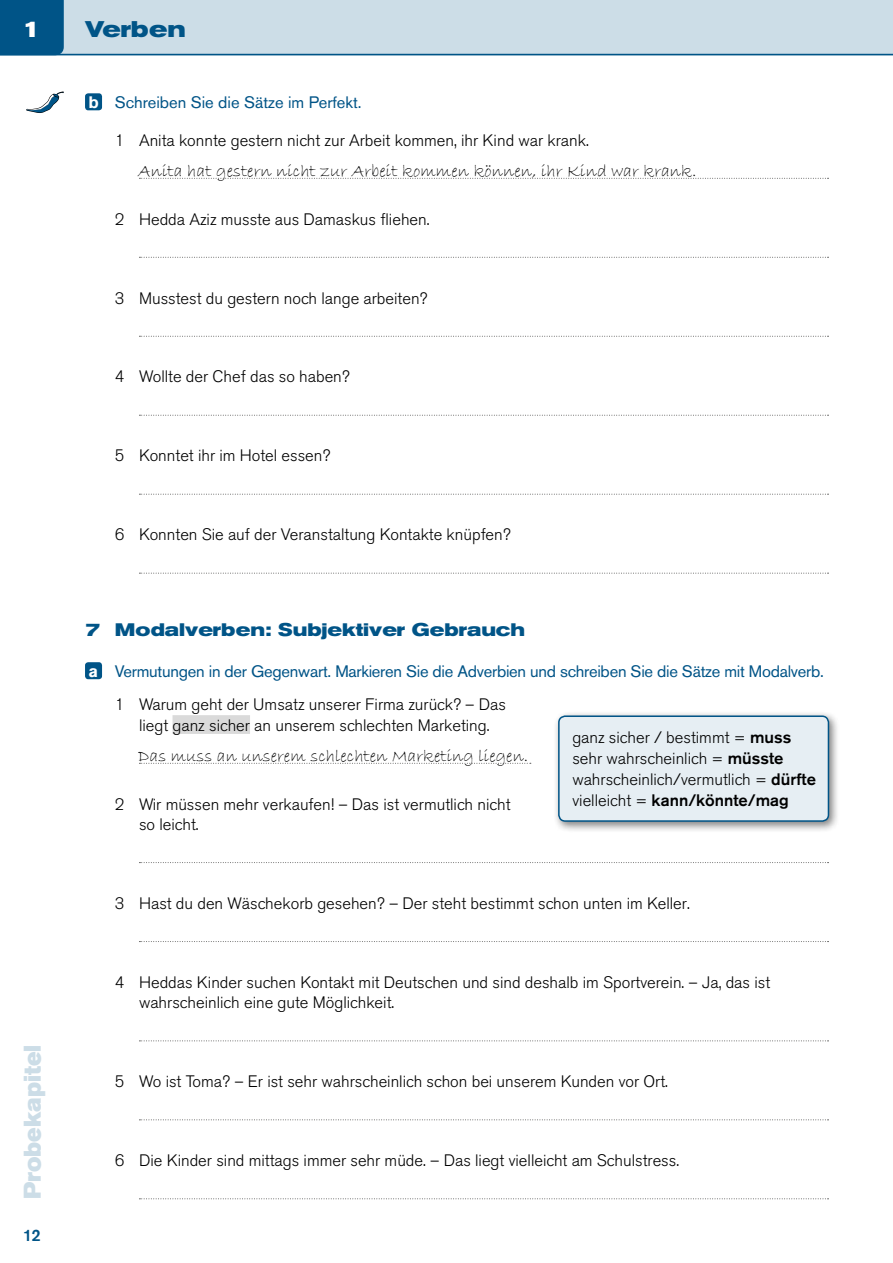
<style>
.page{position:relative;width:893px;height:1263px;background:#fff}
.page>*{position:absolute;margin:0;border:0;box-sizing:border-box;transform-origin:0 0}
.t1{font:24px "Akzidenz Grotesk Pro Super";color:#ccdde7}
.t2{font:700 expanded 22.5px "Akzidenz Grotesk Pro";color:#005487}
.t3{font:700 expanded 22.5px "Akzidenz Grotesk Pro";color:#fff}
.t4{font:18px "Bradley Hand ITC";color:#000}
.t5{font:700 expanded 18px "Akzidenz Grotesk Pro";color:#005487}
.t6{font:300 16.5px/20.4px "Akzidenz Grotesk Pro";color:#000}
.t7{font:16.5px "Akzidenz Grotesk Pro";letter-spacing:-.015em;color:#005487}
.t8{font:500 16.5px "Akzidenz Grotesk Pro";color:#005487}
.t9{font:700 16.5px "Akzidenz Grotesk Pro";color:#fff}
.s1{font-weight:500}
</style>
<div class="page">
<div style="left:0;top:0;width:893px;height:55px;background:#ccdde7"></div>
<hr style="left:0;top:54px;width:893px;height:1px;background:#005487">
<div style="left:0;top:0;width:64px;height:54px;background:#005487"></div>
<div style="left:173px;top:715px;width:77px;height:19px;background:#dadada"></div>
<svg style="left:139px;top:178px;width:689px;height:1px"></svg>
<svg style="left:139px;top:257px;width:689px;height:1px"></svg>
<svg style="left:139px;top:336px;width:689px;height:1px"></svg>
<svg style="left:139px;top:415px;width:689px;height:1px"></svg>
<svg style="left:139px;top:494px;width:689px;height:1px"></svg>
<svg style="left:139px;top:573px;width:689px;height:1px"></svg>
<svg style="left:139px;top:763px;width:392px;height:1px"></svg>
<svg style="left:139px;top:862px;width:689px;height:1px"></svg>
<svg style="left:139px;top:941px;width:689px;height:1px"></svg>
<svg style="left:139px;top:1040px;width:689px;height:1px"></svg>
<svg style="left:139px;top:1119px;width:689px;height:1px"></svg>
<svg style="left:139px;top:1198px;width:689px;height:1px"></svg>
<div style="left:85px;top:93px;width:17px;height:17px;background:#005487;border-radius:3px"></div>
<div style="left:85px;top:662px;width:17px;height:17px;background:#005487;border-radius:3px"></div>
<svg style="left:26px;top:91px;width:38px;height:22px"></svg>
<div style="left:553px;top:710px;width:287px;height:123px;background:#000;opacity:.5"></div>
<div style="left:559px;top:716px;width:269px;height:105px;background:#e6eef3;border-radius:6px"></div>
<div style="left:558px;top:715px;width:271px;height:107px;border:2px solid #005487;border-radius:6px"></div>
<h2 class="t3" style="left:22px;top:14px;width:21px">1</h2>
<h2 class="t2" style="left:85px;top:14px;width:102px">Verben</h2>
<p class="t9" style="left:89px;top:91px;width:12px">b</p>
<p class="t7" style="left:115px;top:92px;width:248px">Schreiben Sie die Sätze im Perfekt.</p>
<p class="t6" style="left:115px;top:130px;width:475px">1 Anita konnte gestern nicht zur Arbeit kommen, ihr Kind war krank.</p>
<p class="t4" style="left:138px;top:159px;width:560px">Anita hat gestern nicht zur Arbeit kommen können, ihr Kind war krank.</p>
<p class="t6" style="left:115px;top:209px;width:316px">2 Hedda Aziz musste aus Damaskus fliehen.</p>
<p class="t6" style="left:115px;top:288px;width:314px">3 Musstest du gestern noch lange arbeiten?</p>
<p class="t6" style="left:115px;top:366px;width:236px">4 Wollte der Chef das so haben?</p>
<p class="t6" style="left:115px;top:445px;width:217px">5 Konntet ihr im Hotel essen?</p>
<p class="t6" style="left:115px;top:524px;width:397px">6 Konnten Sie auf der Veranstaltung Kontakte knüpfen?</p>
<p class="t5" style="left:85px;top:618px;width:441px">7 Modalverben: Subjektiver Gebrauch</p>
<p class="t7" style="left:85px;top:661px;width:740px">b Vermutungen in der Gegenwart. Markieren Sie die Adverbien und schreiben Sie die Sätze mit Modalverb.</p>
<p class="t6" style="left:115px;top:694px;width:393px;text-align:center">1 Warum geht der Umsatz unserer Firma zurück? – Das liegt ganz sicher an unserem schlechten Marketing.</p>
<p class="t9" style="left:89px;top:660px;width:11px">a</p>
<p class="t6" style="left:572px;top:727px;width:245px;line-height:21px">ganz sicher / bestimmt = <span class="s1">muss </span>sehr wahrscheinlich = <span class="s1">müsste </span>wahrscheinlich/vermutlich = <span class="s1">dürfte </span>vielleicht = <span class="s1">kann/könnte/mag</span></p>
<p class="t4" style="left:138px;top:744px;width:392px">Das muss an unserem schlechten Marketing liegen.</p>
<p class="t6" style="left:139px;top:793px;width:373px;text-indent:-24px">2 Wir müssen mehr verkaufen! – Das ist vermutlich nicht so leicht.</p>
<p class="t6" style="left:115px;top:893px;width:576px">3 Hast du den Wäschekorb gesehen? – Der steht bestimmt schon unten im Keller.</p>
<h1 class="t1" style="left:17px;top:1199px;width:156px;rotate:-90deg">Probekapitel</h1>
<p class="t8" style="left:23px;top:1225px;width:19px">12</p>
<p class="t6" style="left:139px;top:972px;width:633px;text-indent:-24px">4 Heddas Kinder suchen Kontakt mit Deutschen und sind deshalb im Sportverein. – Ja, das ist wahrscheinlich eine gute Möglichkeit.</p>
<p class="t6" style="left:115px;top:1071px;width:555px">5 Wo ist Toma? – Er ist sehr wahrscheinlich schon bei unserem Kunden vor Ort.</p>
<p class="t6" style="left:115px;top:1150px;width:566px">6 Die Kinder sind mittags immer sehr müde. – Das liegt vielleicht am Schulstress.</p>
</div>
